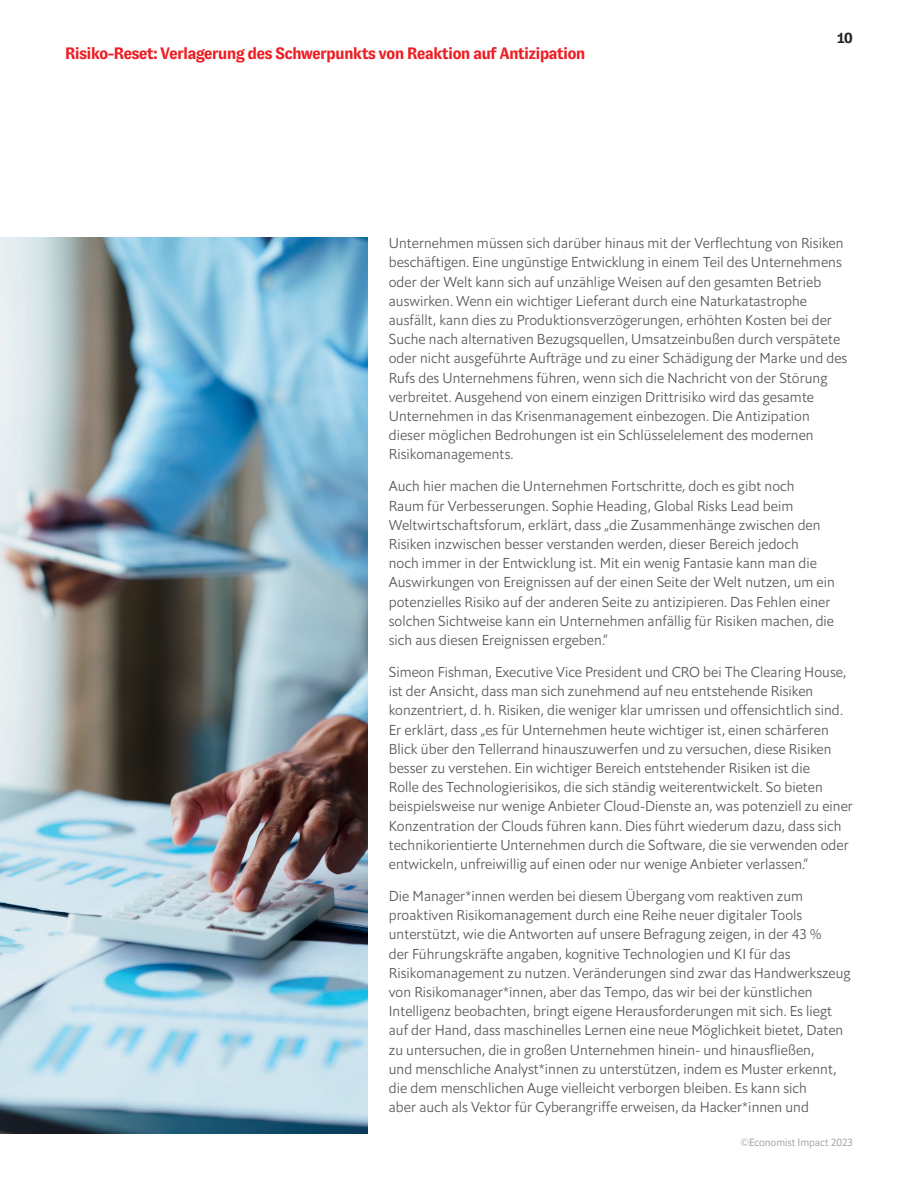
<style>
.page{position:relative;width:918px;height:1188px;background:#fff}
.page>*{position:absolute;margin:0;border:0;box-sizing:border-box;transform-origin:0 0}
.t1{font:700 16.5px "GT Zirkon";letter-spacing:-.05em;color:#ee1d23}
.t2{font:700 15px "GT Zirkon";color:#231f20}
._00_Body_text{font:14.25px/19.2px "Econ Sans Lig";letter-spacing:.005em;color:#57585a}
.t3{font:10.5px "Econ Sans Lig";color:#939598}
</style>
<div class="page">
<img style="left:0;top:238px;width:367px;height:896px">
<p class="t1" style="left:65px;top:44px;width:522px">Risiko-Reset: Verlagerung des Schwerpunkts von Reaktion auf Antizipation</p>
<p class="t2" style="left:837px;top:29px;width:17px">10</p>
<p class="_00_Body_text" style="left:389px;top:234px;width:460px">Unternehmen müssen sich darüber hinaus mit der Verflechtung von Risiken beschäftigen. Eine ungünstige Entwicklung in einem Teil des Unternehmens oder der Welt kann sich auf unzählige Weisen auf den gesamten Betrieb auswirken. Wenn ein wichtiger Lieferant durch eine Naturkatastrophe ausfällt, kann dies zu Produktionsverzögerungen, erhöhten Kosten bei der Suche nach alternativen Bezugsquellen, Umsatzeinbußen durch verspätete oder nicht ausgeführte Aufträge und zu einer Schädigung der Marke und des Rufs des Unternehmens führen, wenn sich die Nachricht von der Störung verbreitet. Ausgehend von einem einzigen Drittrisiko wird das gesamte Unternehmen in das Krisenmanagement einbezogen. Die Antizipation dieser möglichen Bedrohungen ist ein Schlüsselelement des modernen Risikomanagements.</p>
<p class="_00_Body_text" style="left:389px;top:477px;width:448px">Auch hier machen die Unternehmen Fortschritte, doch es gibt noch<br>Raum für Verbesserungen. Sophie Heading, Global Risks Lead beim Weltwirtschaftsforum, erklärt, dass „die Zusammenhänge zwischen den Risiken inzwischen besser verstanden werden, dieser Bereich jedoch<br>noch immer in der Entwicklung ist. Mit ein wenig Fantasie kann man die Auswirkungen von Ereignissen auf der einen Seite der Welt nutzen, um ein potenzielles Risiko auf der anderen Seite zu antizipieren. Das Fehlen einer solchen Sichtweise kann ein Unternehmen anfällig für Risiken machen, die sich aus diesen Ereignissen ergeben.“</p>
<p class="_00_Body_text" style="left:389px;top:662px;width:466px">Simeon Fishman, Executive Vice President und CRO bei The Clearing House, ist der Ansicht, dass man sich zunehmend auf neu entstehende Risiken konzentriert, d. h. Risiken, die weniger klar umrissen und offensichtlich sind.<br>Er erklärt, dass „es für Unternehmen heute wichtiger ist, einen schärferen Blick über den Tellerrand hinauszuwerfen und zu versuchen, diese Risiken besser zu verstehen. Ein wichtiger Bereich entstehender Risiken ist die<br>Rolle des Technologierisikos, die sich ständig weiterentwickelt. So bieten beispielsweise nur wenige Anbieter Cloud-Dienste an, was potenziell zu einer Konzentration der Clouds führen kann. Dies führt wiederum dazu, dass sich technikorientierte Unternehmen durch die Software, die sie verwenden oder entwickeln, unfreiwillig auf einen oder nur wenige Anbieter verlassen.“</p>
<p class="_00_Body_text" style="left:389px;top:886px;width:463px">Die Manager*innen werden bei diesem Übergang vom reaktiven zum proaktiven Risikomanagement durch eine Reihe neuer digitaler Tools unterstützt, wie die Antworten auf unsere Befragung zeigen, in der 43 %<br>der Führungskräfte angaben, kognitive Technologien und KI für das Risikomanagement zu nutzen. Veränderungen sind zwar das Handwerkszeug von Risikomanager*innen, aber das Tempo, das wir bei der künstlichen Intelligenz beobachten, bringt eigene Herausforderungen mit sich. Es liegt auf der Hand, dass maschinelles Lernen eine neue Möglichkeit bietet, Daten zu untersuchen, die in großen Unternehmen hinein- und hinausfließen,<br>und menschliche Analyst*innen zu unterstützen, indem es Muster erkennt, die dem menschlichen Auge vielleicht verborgen bleiben. Es kann sich<br>aber auch als Vektor für Cyberangriffe erweisen, da Hacker*innen und</p>
<p class="t3" style="left:740px;top:1136px;width:114px">©Economist Impact 2023</p>
</div>
